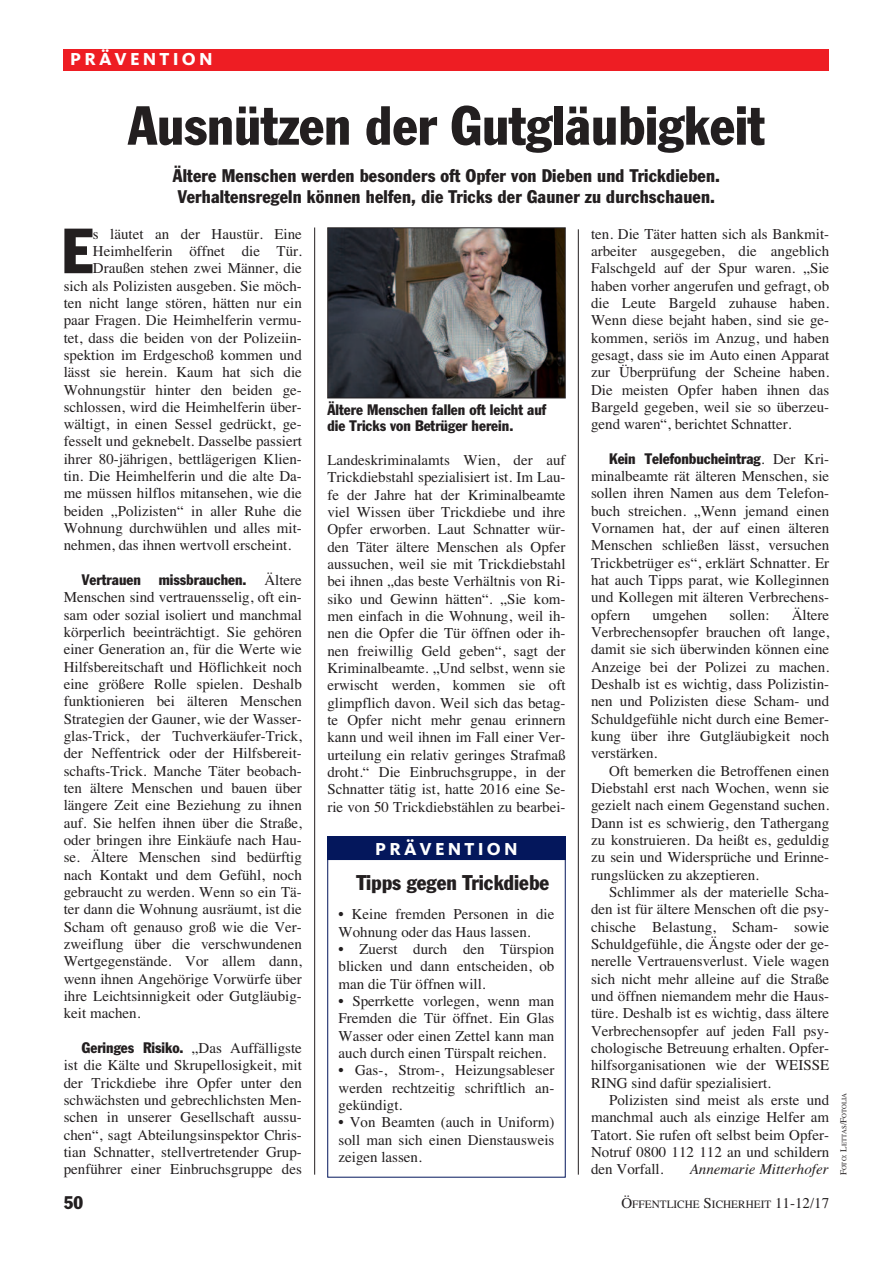
<style>
.page{position:relative;width:893px;height:1263px;background:#fff}
.page>*{position:absolute;margin:0;border:0;box-sizing:border-box;transform-origin:0 0}
.t1{font:condensed 62.7px "Franklin Gothic";color:#231f20}
.t2{font:condensed 54px "Franklin Gothic";color:#231f20}
.t3{font:condensed 21px "Franklin Gothic";color:#231f20}
.t4{font:condensed 18px/21.6px "Franklin Gothic";letter-spacing:.01em;color:#231f20}
.t5{font:800 18px "Kievit";letter-spacing:.175em;color:#fff}
.t6{font:15px/17.2px "Times";color:#231f20;text-align:justify}
.t7{font:condensed 15px/15.8px "Franklin Gothic";color:#231f20}
.t8{font:italic 15px "Times";color:#231f20}
.t9{font:11.25px "Times";color:#231f20}
.t10{font:6.75px "Times";color:#231f20}
.s1{font-family:"Times";font-stretch:normal}
.s2{font-family:"Franklin Gothic";font-stretch:condensed}
.s3{font-size:15px}
.s4{font-size:9px}
</style>
<div class="page">
<hr style="left:314px;top:227px;width:1px;height:948px;background:#231f20">
<hr style="left:578px;top:229px;width:1px;height:946px;background:#231f20">
<div style="left:64px;top:49px;width:765px;height:21px;background:#ee1d23"></div>
<img style="left:329px;top:229px;width:235px;height:167px">
<div style="left:327px;top:227px;width:239px;height:171px;border:1px solid #231f20"></div>
<div style="left:327px;top:859px;width:239px;height:318px;border:1px solid #04175c"></div>
<div style="left:327px;top:836px;width:239px;height:24px;background:#04175c"></div>
<p class="t5" style="left:70px;top:53px;width:144px">PRÄVENTION</p>
<h2 class="t2" style="left:128px;top:106px;width:638px">Ausnützen der Gutgläubigkeit</h2>
<p class="t4" style="left:173px;top:166px;width:549px">Ältere Menschen werden besonders oft Opfer von Dieben und Trickdieben.<br>Verhaltensregeln können helfen, die Tricks der Gauner zu durchschauen.</p>
<h1 class="t1" style="left:62px;top:229px;width:33px">E</h1>
<p class="t6" style="left:93px;top:225px;width:211px">s läutet an der Haustür. Eine</p>
<p class="t6" style="left:93px;top:242px;width:211px">Heimhelferin öffnet die Tür.</p>
<p class="t6" style="left:93px;top:259px;width:211px">Draußen stehen zwei Männer, die</p>
<p class="t6" style="left:64px;top:277px;width:240px">sich als Polizisten ausgeben. Sie möch-</p>
<p class="t6" style="left:64px;top:294px;width:240px">ten nicht lange stören, hätten nur ein</p>
<p class="t6" style="left:64px;top:311px;width:240px">paar Fragen. Die Heimhelferin vermu-</p>
<p class="t6" style="left:64px;top:329px;width:240px">tet, dass die beiden von der Polizeiin-</p>
<p class="t6" style="left:64px;top:346px;width:240px">spektion im Erdgeschoß kommen und</p>
<p class="t6" style="left:64px;top:363px;width:240px">lässt sie herein. Kaum hat sich die</p>
<p class="t6" style="left:64px;top:381px;width:240px">Wohnungstür hinter den beiden ge-</p>
<p class="t6" style="left:64px;top:398px;width:240px">schlossen, wird die Heimhelferin über-</p>
<p class="t6" style="left:64px;top:415px;width:240px">wältigt, in einen Sessel gedrückt, ge-</p>
<p class="t6" style="left:64px;top:433px;width:240px">fesselt und geknebelt. Dasselbe passiert</p>
<p class="t6" style="left:64px;top:450px;width:240px">ihrer 80-jährigen, bettlägerigen Klien-</p>
<p class="t6" style="left:64px;top:467px;width:240px">tin. Die Heimhelferin und die alte Da-</p>
<p class="t6" style="left:64px;top:485px;width:240px">me müssen hilflos mitansehen, wie die</p>
<p class="t6" style="left:64px;top:502px;width:240px">beiden „Polizisten“ in aller Ruhe die</p>
<p class="t6" style="left:64px;top:519px;width:240px">Wohnung durchwühlen und alles mit-</p>
<p class="t6" style="left:64px;top:537px;width:229px">nehmen, das ihnen wertvoll erscheint.</p>
<p class="t7" style="left:82px;top:573px;width:222px">Vertrauen missbrauchen. <span class="s1">Ältere</span></p>
<p class="t6" style="left:64px;top:589px;width:240px">Menschen sind vertrauensselig, oft ein&shy;sam oder sozial isoliert und manchmal körperlich beeinträchtigt. Sie gehören einer Generation an, für die Werte wie Hilfsbereitschaft und Höflichkeit noch eine größere Rolle spielen. Deshalb funktionieren bei älteren Menschen Strategien der Gauner, wie der Wasser&shy;glas-Trick, der Tuchverkäufer-Trick, der Neffentrick oder der Hilfsbereit&shy;schafts-Trick. Manche Täter beobach&shy;ten ältere Menschen und bauen über längere Zeit eine Beziehung zu ihnen auf. Sie helfen ihnen über die Straße, oder bringen ihre Einkäufe nach Hau&shy;se. Ältere Menschen sind bedürftig nach Kontakt und dem Gefühl, noch gebraucht zu werden. Wenn so ein Tä&shy;ter dann die Wohnung ausräumt, ist die Scham oft genauso groß wie die Ver&shy;zweiflung über die verschwundenen Wertgegenstände. Vor allem dann, wenn ihnen Angehörige Vorwürfe über ihre Leichtsinnigkeit oder Gutgläubig&shy;keit machen.</p>
<p class="t6" style="left:64px;top:1039px;width:240px;text-indent:18px"><span class="s2">Geringes Risiko.</span> „Das Auffälligste ist die Kälte und Skrupellosigkeit, mit der Trickdiebe ihre Opfer unter den schwächsten und gebrechlichsten Men&shy;schen in unserer Gesellschaft aussu&shy;chen“, sagt Abteilungsinspektor Chris&shy;tian Schnatter, stellvertretender Grup&shy;penführer einer Einbruchsgruppe des</p>
<p class="t7" style="left:327px;top:403px;width:220px">Ältere Menschen fallen oft leicht auf die Tricks von Betrüger herein.</p>
<p class="t6" style="left:327px;top:451px;width:240px">Landeskriminalamts Wien, der auf Trickdiebstahl spezialisiert ist. Im Lau&shy;fe der Jahre hat der Kriminalbeamte viel Wissen über Trickdiebe und ihre Opfer erworben. Laut Schnatter wür&shy;den Täter ältere Menschen als Opfer aussuchen, weil sie mit Trickdiebstahl bei ihnen „das beste Verhältnis von Ri&shy;siko und Gewinn hätten“. „Sie kom&shy;men einfach in die Wohnung, weil ih&shy;nen die Opfer die Tür öffnen oder ih&shy;nen freiwillig Geld geben“, sagt der Kriminalbeamte. „Und selbst, wenn sie erwischt werden, kommen sie oft glimpflich davon. Weil sich das betag&shy;te Opfer nicht mehr genau erinnern kann und weil ihnen im Fall einer Ver&shy;urteilung ein relativ geringes Strafmaß droht.“ Die Einbruchsgruppe, in der Schnatter tätig ist, hatte 2016 eine Se&shy;rie von 50 Trickdiebstählen zu bearbei-</p>
<p class="t5" style="left:375px;top:843px;width:144px">PRÄVENTION</p>
<h3 class="t3" style="left:356px;top:875px;width:194px">Tipps gegen Trickdiebe</h3>
<p class="t6" style="left:338px;top:905px;width:217px">• Keine fremden Personen in die<br>Wohnung oder das Haus lassen.</p>
<p class="t6" style="left:339px;top:940px;width:217px">• Zuerst durch den Türspion blicken und dann entscheiden, ob man die Tür öffnen will.</p>
<p class="t6" style="left:338px;top:992px;width:217px">• Sperrkette vorlegen, wenn man Fremden die Tür öffnet. Ein Glas Wasser oder einen Zettel kann man auch durch einen Türspalt reichen.</p>
<p class="t6" style="left:338px;top:1061px;width:217px">• Gas-, Strom-, Heizungsableser werden rechtzeitig schriftlich an&shy;gekündigt.</p>
<p class="t6" style="left:338px;top:1113px;width:217px">• Von Beamten (auch in Uniform) soll man sich einen Dienstausweis zeigen lassen.</p>
<p class="t6" style="left:591px;top:225px;width:240px">ten. Die Täter hatten sich als Bankmit&shy;arbeiter ausgegeben, die angeblich Falschgeld auf der Spur waren. „Sie haben vorher angerufen und gefragt, ob die Leute Bargeld zuhause haben.<br>Wenn diese bejaht haben, sind sie ge&shy;kommen, seriös im Anzug, und haben gesagt, dass sie im Auto einen Apparat zur Überprüfung der Scheine haben.<br>Die meisten Opfer haben ihnen das Bargeld gegeben, weil sie so überzeu&shy;gend waren“, berichtet Schnatter.</p>
<p class="t7" style="left:609px;top:452px;width:222px">Kein Telefonbucheintrag<span class="s1">. Der Kri-</span></p>
<p class="t6" style="left:591px;top:467px;width:240px">minalbeamte rät älteren Menschen, sie sollen ihren Namen aus dem Telefon&shy;buch streichen. „Wenn jemand einen Vornamen hat, der auf einen älteren Menschen schließen lässt, versuchen Trickbetrüger es“, erklärt Schnatter. Er hat auch Tipps parat, wie Kolleginnen und Kollegen mit älteren Verbrechens&shy;opfern</p>
<p class="t6" style="left:591px;top:606px;width:240px;text-indent:201px">Ältere Verbrechensopfer brauchen oft lange, damit sie sich überwinden können eine Anzeige bei der Polizei zu machen.<br>Deshalb ist es wichtig, dass Polizistin&shy;nen und Polizisten diese Scham- und Schuldgefühle nicht durch eine Bemer&shy;kung über ihre Gutgläubigkeit noch verstärken.</p>
<p class="t6" style="left:591px;top:762px;width:240px;text-indent:18px">Oft bemerken die Betroffenen einen Diebstahl erst nach Wochen, wenn sie gezielt nach einem Gegenstand suchen.<br>Dann ist es schwierig, den Tathergang zu konstruieren. Da heißt es, geduldig zu sein und Widersprüche und Erinne&shy;rungslücken zu akzeptieren.</p>
<p class="t6" style="left:591px;top:883px;width:240px;text-indent:18px">Schlimmer als der materielle Scha&shy;den ist für ältere Menschen oft die psy&shy;chische Belastung, Scham- sowie Schuldgefühle, die Ängste oder der ge&shy;nerelle Vertrauensverlust. Viele wagen sich nicht mehr alleine auf die Straße und öffnen niemandem mehr die Haus&shy;türe. Deshalb ist es wichtig, dass ältere Verbrechensopfer auf jeden Fall psy&shy;chologische Betreuung erhalten. Opfer&shy;hilfsorganisationen wie der WEISSE RING sind dafür spezialisiert.</p>
<p class="t6" style="left:591px;top:1091px;width:240px;text-indent:18px">Polizisten sind meist als erste und manchmal auch als einzige Helfer am Tatort. Sie rufen oft selbst beim Opfer-Notruf 0800 112 112 an und schildern den Vorfall.</p>
<p class="t6" style="left:652px;top:606px;width:56px">umgehen</p>
<p class="t6" style="left:730px;top:606px;width:42px">sollen:</p>
<p class="t8" style="left:690px;top:1160px;width:140px">Annemarie Mitterhofer</p>
<p class="t4" style="left:64px;top:1193px;width:21px">50</p>
<p class="t9" style="left:621px;top:1198px;width:209px"><span class="s3">Ö</span>FFENTLICHE <span class="s3">S</span>ICHERHEIT <span class="s3">11-12/17</span></p>
<p class="t10" style="left:840px;top:1175px;width:84px;rotate:-90deg"><span class="s4">F</span>OTO<span class="s4">: L</span>ETTAS<span class="s4">/F</span>OTOLIA</p>
</div>
